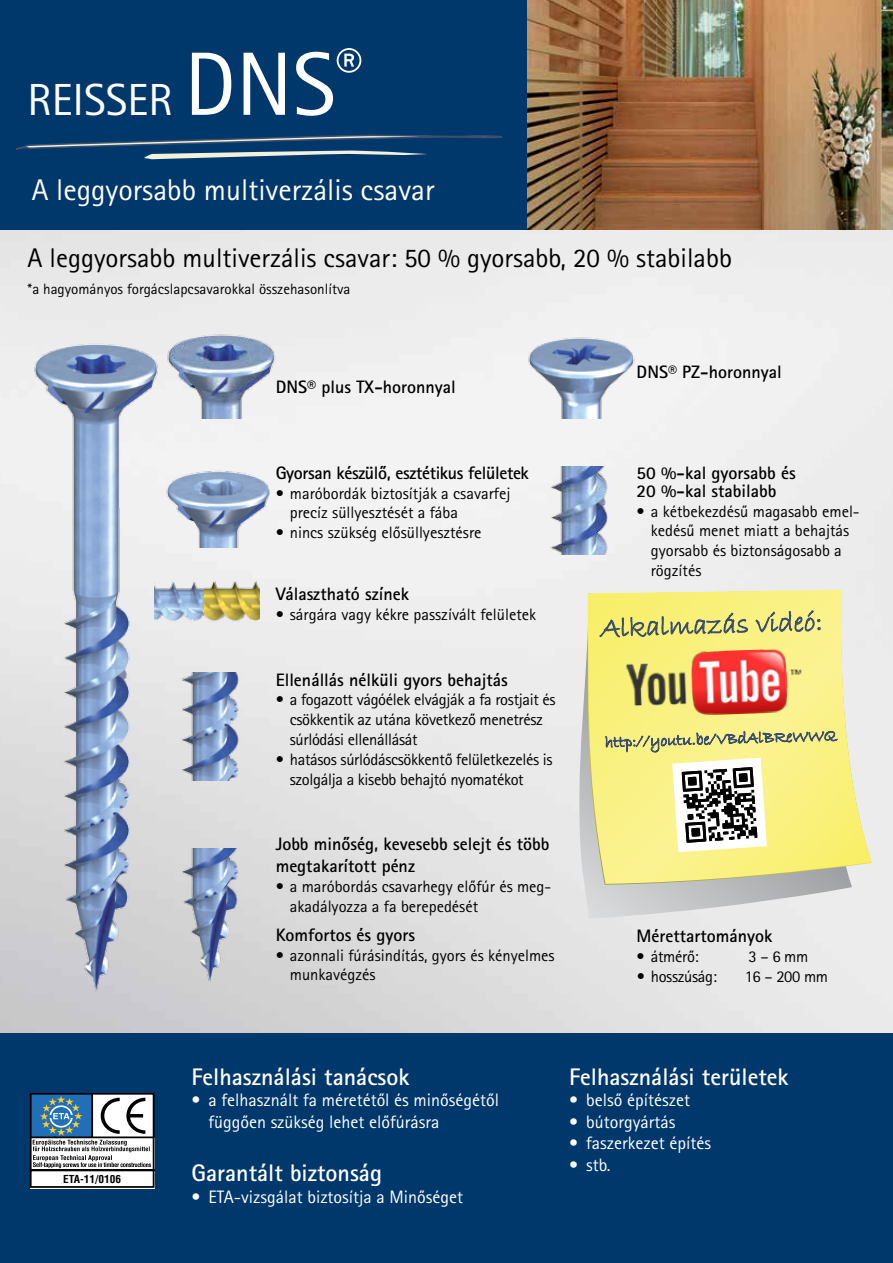
<style>
.page{position:relative;width:893px;height:1263px;background:#fff}
.page>*{position:absolute;margin:0;border:0;box-sizing:border-box;transform-origin:0 0}
.t1{font:45px "Rotis Sans Serif Pro";color:#fff}
.t2{font:30px "Rotis Sans Serif Pro";color:#fff}
.t3{font:27px "Rotis Sans Serif Pro";color:#000}
.t4{font:700 24px "Rotis Sans Serif Pro";color:#fff}
.t5{font:700 18px/21.6px "Rotis Sans Serif Pro";color:#000}
.t6{font:18px/21.6px "Rotis Sans Serif Pro";color:#fff}
.t7{font:700 18px "Rotis Sans Serif Pro";letter-spacing:-.02em;color:#000}
.t8{font:16.5px/19.8px "Rotis Sans Serif Pro";color:#000}
.t9{font:16.5px/19.8px "Rotis Sans Serif Pro";letter-spacing:-.02em;color:#000}
.t10{font:15px "Rotis Sans Serif Pro";color:#000}
.t11{font:700 condensed 10.8px "Helvetica LT Std";color:#000;scale:1.05 1}
.s1{font-size:90px}
.s2{font-style:inherit}
</style>
<div class="page">
<img style="left:0;top:230px;width:893px;height:803px">
<div style="left:0;top:0;width:893px;height:230px;background:#00386c"></div>
<div style="left:0;top:1033px;width:893px;height:230px;background:#00386c"></div>
<img style="left:527px;top:0;width:366px;height:230px">
<svg style="left:16px;top:134px;width:512px;height:25px"></svg>
<svg style="left:573px;top:594px;width:279px;height:325px;background:#d7d7d8"></svg>
<svg style="left:583px;top:590px;width:289px;height:294px;background:#efe99b"></svg>
<svg style="left:599px;top:611px;width:150px;height:34px;background:#d9d575"></svg>
<svg style="left:755px;top:609px;width:66px;height:27px;background:#d2cf81"></svg>
<img style="left:626px;top:648px;width:177px;height:70px">
<img style="left:16px;top:333px;width:174px;height:663px">
<img style="left:174px;top:673px;width:78px;height:107px">
<img style="left:543px;top:466px;width:78px;height:89px">
<img style="left:161px;top:326px;width:120px;height:93px">
<img style="left:174px;top:848px;width:78px;height:138px">
<svg style="left:605px;top:727px;width:233px;height:125px;background:#dcd68c"></svg>
<svg style="left:30px;top:1093px;width:125px;height:95px;background:#a0adb6"></svg>
<img style="left:155px;top:545px;width:88px;height:125px">
<img style="left:204px;top:554px;width:55px;height:107px">
<img style="left:520px;top:319px;width:135px;height:99px">
<img style="left:157px;top:463px;width:128px;height:84px">
<h1 class="t1" style="left:28px;top:73px;width:336px">REISSER <span class="s1">DNS</span><sup>®</sup></h1>
<h2 class="t2" style="left:32px;top:172px;width:404px">A leggyorsabb multiverzális csavar</h2>
<h3 class="t3" style="left:28px;top:242px;width:706px">A leggyorsabb multiverzális csavar: 50 % gyorsabb, 20 % stabilabb</h3>
<p class="t10" style="left:28px;top:280px;width:324px"><span class="s2">*</span>a hagyományos forgácslapcsavarokkal összehasonlítva</p>
<p class="t11" style="left:63px;top:1172px;width:57px">ETA-11/0106</p>
<p class="t5" style="left:276px;top:376px;width:181px">DNS® plus TX-horonnyal</p>
<p class="t7" style="left:276px;top:461px;width:255px">Gyorsan készülő, esztétikus felületek</p>
<p class="t8" style="left:290px;top:483px;width:222px;text-indent:-14px">• maróbordák biztosítják a csavarfej precíz süllyesztését a fába</p>
<p class="t8" style="left:276px;top:523px;width:207px">• nincs szükség elősüllyesztésre</p>
<p class="t5" style="left:276px;top:583px;width:135px">Választható színek</p>
<p class="t8" style="left:276px;top:604px;width:262px">• sárgára vagy kékre passzívált felületek</p>
<p class="t5" style="left:276px;top:668px;width:234px">Ellenállás nélküli gyors behajtás</p>
<p class="t9" style="left:290px;top:690px;width:267px;text-indent:-14px">• a fogazott vágóélek elvágják a fa rostjait és csökkentik az utána következő menetrész súrlódási ellenállását</p>
<p class="t9" style="left:290px;top:749px;width:264px;text-indent:-14px">• hatásos súrlódáscsökkentő felületkezelés is szolgálja a kisebb behajtó nyomatékot</p>
<p class="t5" style="left:276px;top:833px;width:275px">Jobb minőség, kevesebb selejt és több megtakarított pénz</p>
<p class="t8" style="left:290px;top:876px;width:263px;text-indent:-14px">• a maróbordás csavarhegy előfúr és meg&shy;akadályozza a fa berepedését</p>
<p class="t5" style="left:276px;top:924px;width:141px">Komfortos és gyors</p>
<p class="t8" style="left:290px;top:945px;width:266px;text-indent:-14px">• azonnali fúrásindítás, gyors és kényelmes munkavégzés</p>
<p class="t5" style="left:637px;top:361px;width:147px">DNS® PZ-horonnyal</p>
<p class="t5" style="left:637px;top:463px;width:161px;line-height:18px">50 %-kal gyorsabb és<br>20 %-kal stabilabb</p>
<p class="t8" style="left:651px;top:501px;width:210px;text-indent:-14px">• a kétbekezdésű magasabb emel&shy;kedésű menet miatt a behajtás gyorsabb és biztonságosabb a rögzítés</p>
<p class="t5" style="left:637px;top:925px;width:137px">Mérettartományok</p>
<p class="t8" style="left:637px;top:947px;width:64px">• átmérő:</p>
<p class="t8" style="left:749px;top:947px;width:61px">3 – 6 mm</p>
<p class="t9" style="left:637px;top:967px;width:82px">• hosszúság:</p>
<p class="t8" style="left:745px;top:967px;width:85px">16 – 200 mm</p>
<h3 class="t4" style="left:191px;top:1061px;width:220px">Felhasználási tanácsok</h3>
<p class="t6" style="left:208px;top:1089px;width:292px;text-indent:-17px">• a felhasznált fa méretétől és minőségétől függően szükség lehet előfúrásra</p>
<h3 class="t4" style="left:191px;top:1158px;width:192px">Garantált biztonság</h3>
<p class="t6" style="left:191px;top:1186px;width:273px">• ETA-vizsgálat biztosítja a Minőséget</p>
<h3 class="t4" style="left:569px;top:1061px;width:221px">Felhasználási területek</h3>
<p class="t6" style="left:569px;top:1089px;width:122px">• belső építészet</p>
<p class="t6" style="left:569px;top:1111px;width:108px">• bútorgyártás</p>
<p class="t6" style="left:569px;top:1132px;width:143px">• faszerkezet építés</p>
<p class="t6" style="left:569px;top:1154px;width:43px">• stb.</p>
</div>
